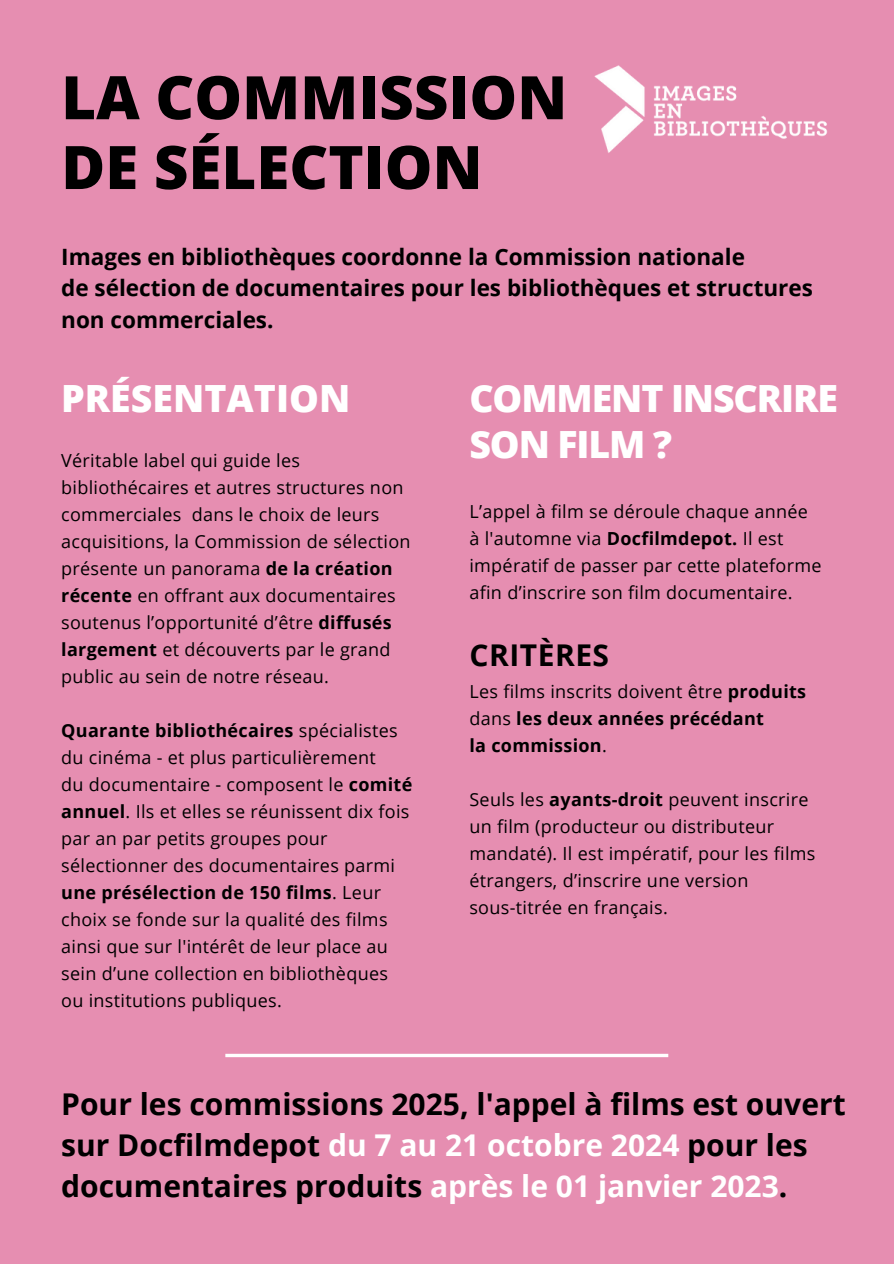
<style>
.page{position:relative;width:894px;height:1264px;background:#fff}
.page>*{position:absolute;margin:0;border:0;box-sizing:border-box;transform-origin:0 0}
.t1{font:800 60px/69.8px "Open Sans";color:#000}
.t2{font:800 37.5px/46.2px "Open Sans";letter-spacing:-.03em;color:#fff}
.t3{font:800 37.5px "Open Sans";color:#fff}
.t4{font:700 30px/41px "Open Sans";color:#000}
.t5{font:700 22.5px/31.5px "Open Sans";color:#000}
.t6{font:18px/27px "Open Sans";letter-spacing:.015em;color:#000}
.t7{font:700 18px "Open Sans";letter-spacing:.015em;color:#000}
.s1{font-weight:700}
.s2{font-weight:400}
.s3{color:#fff}
</style>
<div class="page">
<div style="left:0;top:0;width:893px;height:1263px;background:#e68eb1"></div>
<img style="left:594px;top:65px;width:234px;height:88px">
<svg style="left:225px;top:1053px;width:443px;height:4px;background:#f9e8ef"></svg>
<p class="t1" style="left:61px;top:61px;width:507px">LA COMMISSION<br>DE SÉLECTION</p>
<h4 class="t5" style="left:61px;top:240px;width:753px">Images en bibliothèques coordonne la Commission nationale<br>de sélection de documentaires pour les bibliothèques et structures non commerciales.</h4>
<p class="t3" style="left:61px;top:372px;width:290px">PRÉSENTATION</p>
<p class="t2" style="left:469px;top:374px;width:370px">COMMENT INSCRIRE<br>SON FILM ?</p>
<h2 class="t6" style="left:61px;top:446px;width:351px">Véritable label qui guide les bibliothécaires et autres structures non commerciales dans le choix de leurs acquisitions, la Commission de sélection présente un panorama <span class="s1">de la création récente</span> en offrant aux documentaires soutenus l’opportunité d’être <span class="s1">diffusés largement</span> et découverts par le grand public au sein de notre réseau.</h2>
<h2 class="t6" style="left:61px;top:716px;width:338px"><span class="s1">Quarante bibliothécaires</span> spécialistes du cinéma - et plus particulièrement</h2>
<p class="t6" style="left:61px;top:770px;width:352px">du documentaire - composent le <span class="s1">comité annuel</span>. Ils et elles se réunissent dix fois par an par petits groupes pour sélectionner des documentaires parmi <span class="s1">une présélection de 150 films</span>. Leur choix se fonde sur la qualité des films ainsi que sur l'intérêt de leur place au sein d’une collection en bibliothèques</p>
<p class="t6" style="left:61px;top:986px;width:222px">ou institutions publiques.</p>
<p class="t6" style="left:469px;top:497px;width:340px">L’appel à film se déroule chaque année</p>
<p class="t6" style="left:469px;top:524px;width:353px">à l'automne via <span class="s1">Docfilmdepot.</span> Il est impératif de passer par cette plateforme afin d’inscrire son film documentaire.</p>
<p class="t4" style="left:469px;top:634px;width:141px">CRITÈRES</p>
<p class="t6" style="left:469px;top:677px;width:338px">Les films inscrits doivent être <span class="s1">produits </span>dans <span class="s1">les deux années précédant</span></p>
<p class="t7" style="left:469px;top:732px;width:139px">la commission<span class="s2">.</span></p>
<p class="t6" style="left:469px;top:785px;width:340px">Seuls les <span class="s1">ayants-droit</span> peuvent inscrire</p>
<p class="t6" style="left:469px;top:812px;width:347px">un film (producteur ou distributeur mandaté). Il est impératif, pour les films étrangers, d’inscrire une version</p>
<p class="t6" style="left:469px;top:893px;width:200px">sous-titrée en français.</p>
<h3 class="t4" style="left:61px;top:1083px;width:785px">Pour les commissions 2025, l'appel à films est ouvert sur Docfilmdepot <span class="s3">du 7 au 21 octobre 2024</span> pour les documentaires produits <span class="s3">après le 01 janvier 2023</span>.</h3>
</div>
